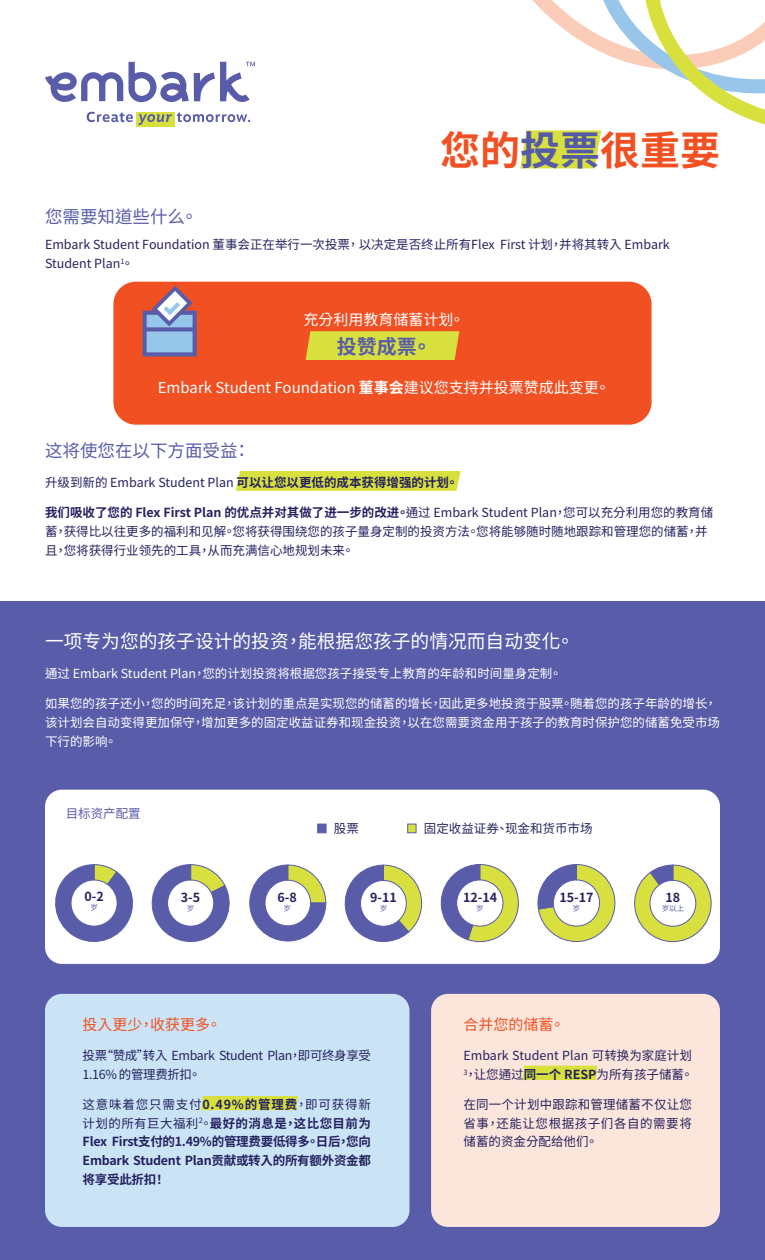
<style>
.page{position:relative;width:765px;height:1260px;background:#fff}
.page>*{position:absolute;margin:0;border:0;box-sizing:border-box;transform-origin:0 0}
.t1{font:700 40px "Source Han Sans TC";color:#f15122}
.t2{font:700 20px "Source Han Sans TC";color:#595ca9}
.t3{font:18.75px "Source Han Sans TC";color:#fff}
.t4{font:17.5px "Source Han Sans TC";color:#595ca9}
.t5{font:15px "Source Han Sans TC";color:#fff}
.t6{font:15px "Source Han Sans TC";color:#f15122}
.t7{font:12.5px/18.8px "Source Han Sans TC";color:#25215f}
.t8{font:12.5px/18.8px "Source Han Sans TC";color:#fff}
.t9{font:700 12.5px/18.8px "Source Han Sans TC";letter-spacing:-.02em;color:#25215f;text-align:justify}
.t10{font:12.5px/18.8px "Source Han Sans TC";letter-spacing:-.03em;color:#25215f}
.t11{font:12.5px "Source Han Sans TC";color:#26245e}
.t12{font:12.5px "Source Han Sans TC";color:#595ca9}
.t13{font:7.5px "Source Han Sans TC";color:#595ca9}
.s1{color:#545aa7}
.s2{font-weight:700}
.s3{font-weight:400}
</style>
<div class="page">
<div style="left:0;top:602px;width:765px;height:658px;background:#595ca9"></div>
<div style="left:45px;top:790px;width:675px;height:174px;background:#fff;border-radius:17px"></div>
<div style="left:317px;top:824px;width:10px;height:9px;background:#595ca9;border:1px solid #595ca9"></div>
<div style="left:407px;top:824px;width:10px;height:9px;background:#d8e03d;border:1px solid #595ca9"></div>
<div style="left:431px;top:994px;width:289px;height:233px;background:#fce6db;border-radius:17px"></div>
<svg style="left:523px;top:1066px;width:74px;height:14px"></svg>
<div style="left:45px;top:994px;width:365px;height:233px;background:#cae4f6;border-radius:17px"></div>
<svg style="left:55px;top:864px;width:78px;height:78px"></svg>
<svg style="left:151px;top:864px;width:79px;height:78px"></svg>
<svg style="left:249px;top:864px;width:77px;height:78px"></svg>
<svg style="left:344px;top:865px;width:78px;height:78px"></svg>
<svg style="left:440px;top:864px;width:79px;height:78px"></svg>
<svg style="left:537px;top:864px;width:79px;height:78px"></svg>
<svg style="left:635px;top:864px;width:77px;height:78px"></svg>
<svg style="left:201px;top:1096px;width:97px;height:14px"></svg>
<div style="left:136px;top:112px;width:38px;height:15px;background:#d8e03f"></div>
<svg style="left:45px;top:72px;width:78px;height:30px"></svg>
<svg style="left:87px;top:112px;width:163px;height:13px"></svg>
<svg style="left:129px;top:62px;width:126px;height:40px"></svg>
<svg style="left:236px;top:471px;width:225px;height:20px;background:#d9e042"></svg>
<div style="left:113px;top:282px;width:539px;height:143px;background:#f15122;border-radius:22px"></div>
<div style="left:306px;top:331px;width:153px;height:29px;background:#d8e03d"></div>
<svg style="left:142px;top:286px;width:55px;height:71px"></svg>
<svg style="left:520px;top:0;width:245px;height:168px"></svg>
<h1 class="t1" style="left:440px;top:128px;width:281px">您的<span class="s1">投票</span>很重要</h1>
<h3 class="t4" style="left:45px;top:206px;width:155px">您需要知道些什么。</h3>
<p class="t7" style="left:45px;top:235px;width:626px">Embark Student Foundation 董事会正在举行一次投票， 以决定是否终止所有Flex First 计划，并将其转入 Embark<br>Student Plan<sup>1</sup>。</p>
<p class="t5" style="left:303px;top:311px;width:163px">充分利用教育储蓄计划。</p>
<h2 class="t2" style="left:337px;top:335px;width:96px">投赞成票。</h2>
<p class="t5" style="left:158px;top:379px;width:454px">Embark Student Foundation <span class="s2">董事会</span>建议您支持并投票赞成此变更。</p>
<h3 class="t4" style="left:45px;top:441px;width:207px">这将使您在以下方面受益：</h3>
<p class="t7" style="left:45px;top:474px;width:415px">升级到新的 Embark Student Plan <span class="s2">可以让您以更低的成本获得增强的计划。</span></p>
<p class="t7" style="left:45px;top:504px;width:670px"><span class="s2">我们吸收了您的 Flex First Plan 的优点并对其做了进一步的改进。</span>通过 Embark Student Plan，您可以充分利用您的教育储蓄，获得比以往更多的福利和见解。您将获得围绕您的孩子量身定制的投资方法。您将能够随时随地跟踪和管理您的储蓄，并且，您将获得行业领先的工具，从而充满信心地规划未来。</p>
<h3 class="t3" style="left:45px;top:631px;width:531px">一项专为您的孩子设计的投资，能根据您孩子的情况而自动变化。</h3>
<p class="t8" style="left:45px;top:665px;width:518px">通过 Embark Student Plan，您的计划投资将根据您孩子接受专上教育的年龄和时间量身定制。</p>
<p class="t8" style="left:45px;top:695px;width:676px">如果您的孩子还小，您的时间充足，该计划的重点是实现您的储蓄的增长，因此更多地投资于股票。随着您的孩子年龄的增长，该计划会自动变得更加保守，增加更多的固定收益证券和现金投资，以在您需要资金用于孩子的教育时保护您的储蓄免受市场下行的影响。</p>
<p class="t12" style="left:66px;top:806px;width:76px">目标资产配置</p>
<p class="t9" style="left:85px;top:887px;width:21px">0-2</p>
<p class="t13" style="left:90px;top:903px;width:9px">岁</p>
<p class="t9" style="left:181px;top:888px;width:21px">3-5</p>
<p class="t13" style="left:187px;top:904px;width:9px">岁</p>
<p class="t9" style="left:277px;top:888px;width:21px">6-8</p>
<p class="t13" style="left:283px;top:904px;width:9px">岁</p>
<p class="t11" style="left:334px;top:822px;width:26px">股票</p>
<p class="t11" style="left:424px;top:822px;width:170px">固定收益证券、现金和货币市场</p>
<p class="t9" style="left:370px;top:888px;width:28px">9-11</p>
<p class="t13" style="left:380px;top:904px;width:9px">岁</p>
<p class="t9" style="left:463px;top:888px;width:36px">12-14</p>
<p class="t13" style="left:476px;top:904px;width:9px">岁</p>
<p class="t9" style="left:559px;top:888px;width:36px">15-17</p>
<p class="t13" style="left:573px;top:904px;width:9px">岁</p>
<p class="t9" style="left:666px;top:888px;width:16px">18</p>
<p class="t13" style="left:662px;top:904px;width:24px">岁以上</p>
<p class="t6" style="left:83px;top:1016px;width:140px">投入更少，收获更多。</p>
<p class="t10" style="left:83px;top:1046px;width:290px">投票“赞成”转入 Embark Student Plan，即可终身享受<br>1.16% 的管理费折扣。</p>
<p class="t9" style="left:83px;top:1095px;width:290px"><span class="s3">这意味着您只需支付</span>0.49%的管理费<span class="s3">，即可获得新计划的所有巨大福利</span><sup>2</sup><span class="s3">。</span>最好的消息是，这比您目前为Flex First支付的1.49%的管理费要低得多。日后，您向Embark Student Plan贡献或转入的所有额外资金都将享受此折扣！</p>
<p class="t6" style="left:464px;top:1016px;width:103px">合并您的储蓄。</p>
<p class="t7" style="left:464px;top:1046px;width:231px">Embark Student Plan 可转换为家庭计划<br><sup>3</sup>，让您通过<span class="s2">同一个 RESP</span>为所有孩子储蓄。</p>
<p class="t7" style="left:464px;top:1095px;width:230px;text-align:justify">在同一个计划中跟踪和管理储蓄不仅让您省事，还能让您根据孩子们各自的需要将储蓄的资金分配给他们。</p>
</div>
